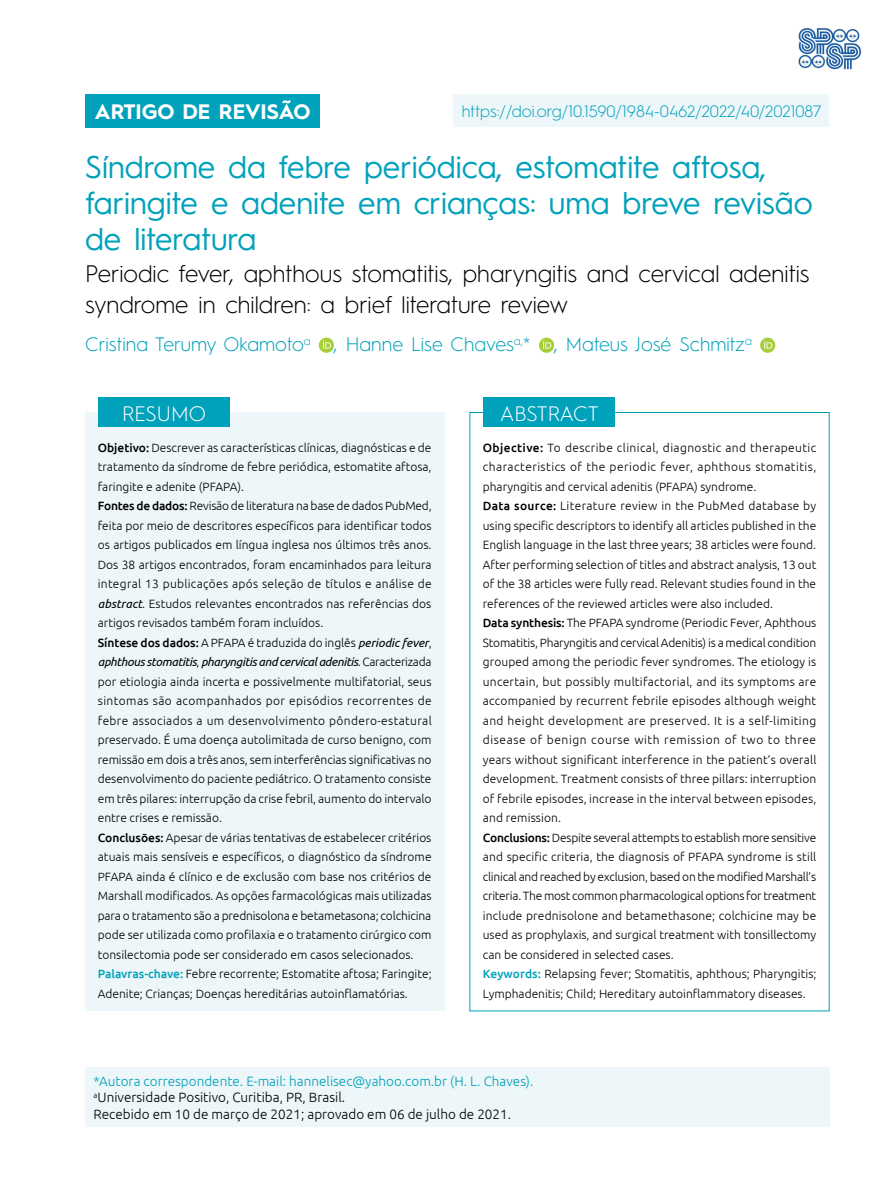
<style>
.page{position:relative;width:893px;height:1191px;background:#fff}
.page>*{position:absolute;margin:0;border:0;box-sizing:border-box;transform-origin:0 0}
.t1{font:31.5px/36px "Hurme Geometric Sans 1";color:#00a1ba}
.t2{font:300 24px/31.5px "Hurme Geometric Sans 1";color:#000}
.t3{font:700 21px "Hurme Geometric Sans 1";color:#fff}
.t4{font:300 21px "Hurme Geometric Sans 1";letter-spacing:-.005em;color:#fff}
.t5{font:300 19.5px "Hurme Geometric Sans 1";color:#00a1ba}
.t6{font:300 16.5px "Hurme Geometric Sans 1";color:#00a1ba}
.t7{font:300 13.5px/16.2px "Ubuntu";color:#000}
.t8{font:300 12px/19.5px "Ubuntu";color:#000}
.s1{font-weight:500}
.s2{font-weight:400;font-style:italic}
.s3{font-weight:500;color:#00a1ba}
.s4{color:#00a1ba}
</style>
<div class="page">
<div style="left:85px;top:412px;width:359px;height:598px;background:#edf6f9"></div>
<div style="left:98px;top:398px;width:132px;height:29px;background:#00a1ba"></div>
<div style="left:483px;top:398px;width:132px;height:29px;background:#00a1ba"></div>
<div style="left:85px;top:1067px;width:744px;height:60px;background:#edf6f9"></div>
<svg style="left:319px;top:337px;width:15px;height:16px"></svg>
<svg style="left:323px;top:340px;width:8px;height:9px"></svg>
<svg style="left:539px;top:337px;width:15px;height:16px"></svg>
<svg style="left:543px;top:340px;width:8px;height:9px"></svg>
<svg style="left:760px;top:337px;width:15px;height:16px"></svg>
<svg style="left:764px;top:340px;width:8px;height:9px"></svg>
<div style="left:85px;top:94px;width:235px;height:33px;background:#00a1ba"></div>
<div style="left:453px;top:94px;width:376px;height:32px;background:#edf6f9"></div>
<img style="left:798px;top:27px;width:64px;height:43px">
<h3 class="t3" style="left:95px;top:97px;width:217px">ARTIGO DE REVISÃO</h3>
<h3 class="t6" style="left:462px;top:100px;width:361px">https://doi.org/10.1590/1984-0462/2022/40/2021087</h3>
<h1 class="t1" style="left:85px;top:147px;width:729px">Síndrome da febre periódica, estomatite aftosa, faringite e adenite em crianças: uma breve revisão de literatura</h1>
<h2 class="t2" style="left:85px;top:256px;width:726px">Periodic fever, aphthous stomatitis, pharyngitis and cervical adenitis syndrome in children: a brief literature review</h2>
<h3 class="t5" style="left:85px;top:331px;width:668px">Cristina Terumy Okamoto<sup>a</sup> , Hanne Lise Chaves<sup>a,</sup>* , Mateus José Schmitz<sup>a</sup></h3>
<h3 class="t4" style="left:122px;top:399px;width:85px">RESUMO</h3>
<h3 class="t4" style="left:500px;top:399px;width:100px">ABSTRACT</h3>
<p class="t8" style="left:98px;top:437px;width:335px"><span class="s1">Objetivo:</span> Descrever as características clínicas, diagnósticas e de tratamento da síndrome de febre periódica, estomatite aftosa, faringite e adenite (PFAPA).<br><span class="s1">Fontes de dados:</span> Revisão de literatura na base de dados PubMed, feita por meio de descritores específicos para identificar todos os artigos publicados em língua inglesa nos últimos três anos.<br>Dos 38 artigos encontrados, foram encaminhados para leitura integral 13 publicações após seleção de títulos e análise de <span class="s2">abstract</span>. Estudos relevantes encontrados nas referências dos artigos revisados também foram incluídos.<br><span class="s1">Síntese dos dados:</span> A PFAPA é traduzida do inglês <span class="s2">periodic fever</span>, <span class="s2">aphthous stomatitis</span>, <span class="s2">pharyngitis and cervical adenitis</span>. Caracterizada por etiologia ainda incerta e possivelmente multifatorial, seus sintomas são acompanhados por episódios recorrentes de febre associados a um desenvolvimento pôndero-estatural preservado. É uma doença autolimitada de curso benigno, com remissão em dois a três anos, sem interferências significativas no desenvolvimento do paciente pediátrico. O tratamento consiste em três pilares: interrupção da crise febril, aumento do intervalo entre crises e remissão.<br><span class="s1">Conclusões:</span> Apesar de várias tentativas de estabelecer critérios atuais mais sensíveis e específicos, o diagnóstico da síndrome PFAPA ainda é clínico e de exclusão com base nos critérios de Marshall modificados. As opções farmacológicas mais utilizadas para o tratamento são a prednisolona e betametasona; colchicina pode ser utilizada como profilaxia e o tratamento cirúrgico com tonsilectomia pode ser considerado em casos selecionados.<br><span class="s3">Palavras-chave:</span> Febre recorrente; Estomatite aftosa; Faringite; Adenite; Crianças; Doenças hereditárias autoinflamatórias.</p>
<p class="t8" style="left:483px;top:437px;width:335px"><span class="s1">Objective:</span> To describe clinical, diagnostic and therapeutic characteristics of the periodic fever, aphthous stomatitis, pharyngitis and cervical adenitis (PFAPA) syndrome.<br><span class="s1">Data source:</span> Literature review in the PubMed database by using specific descriptors to identify all articles published in the English language in the last three years; 38 articles were found.<br>After performing selection of titles and abstract analysis, 13 out of the 38 articles were fully read. Relevant studies found in the references of the reviewed articles were also included.<br><span class="s1">Data synthesis:</span> The PFAPA syndrome (Periodic Fever, Aphthous Stomatitis, Pharyngitis and cervical Adenitis) is a medical condition grouped among the periodic fever syndromes. The etiology is uncertain, but possibly multifactorial, and its symptoms are accompanied by recurrent febrile episodes although weight and height development are preserved. It is a self-limiting disease of benign course with remission of two to three years without significant interference in the patient’s overall development. Treatment consists of three pillars: interruption of febrile episodes, increase in the interval between episodes, and remission.<br><span class="s1">Conclusions:</span> Despite several attempts to establish more sensitive and specific criteria, the diagnosis of PFAPA syndrome is still clinical and reached by exclusion, based on the modified Marshall’s criteria. The most common pharmacological options for treatment include prednisolone and betamethasone; colchicine may be used as prophylaxis, and surgical treatment with tonsillectomy can be considered in selected cases.<br><span class="s3">Keywords:</span> Relapsing fever; Stomatitis, aphthous; Pharyngitis; Lymphadenitis; Child; Hereditary autoinflammatory diseases.</p>
<p class="t7" style="left:94px;top:1073px;width:441px"><span class="s4">*Autora correspondente. E-mail: hannelisec@yahoo.com.br (H. L. Chaves). </span><sup>a</sup>Universidade Positivo, Curitiba, PR, Brasil.<br>Recebido em 10 de março de 2021; aprovado em 06 de julho de 2021.</p>
</div>
